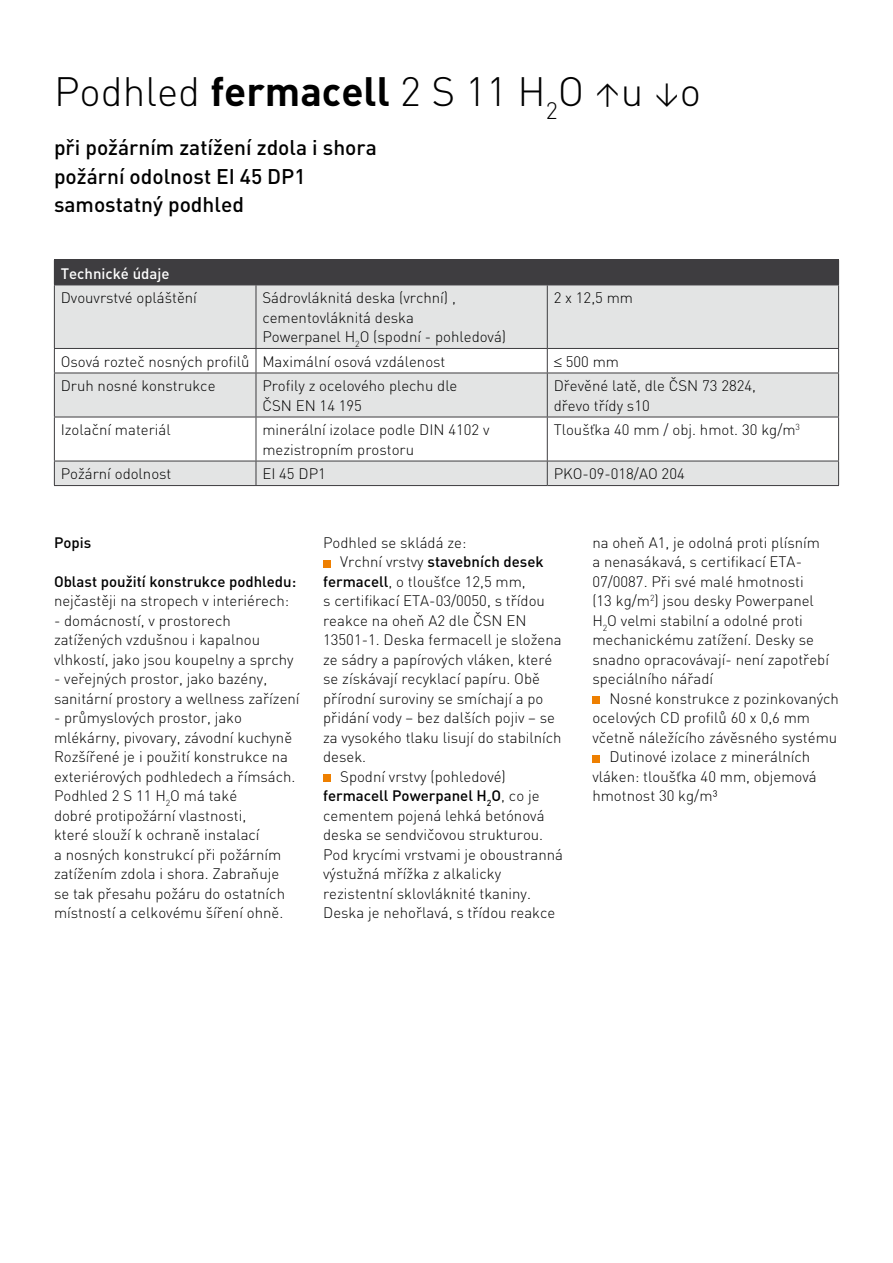
<style>
.page{position:relative;width:893px;height:1263px;background:#fff}
.page>*{position:absolute;margin:0;border:0;box-sizing:border-box;transform-origin:0 0}
.t1{font:700 40.5px "DINCE";color:#000}
.t2{font:500 21px/28.2px "DINCE";color:#000}
.t3{font:300 15px/19.5px "DIN Pro";color:#000}
.t4{font:300 15px/19.5px "DINCE";color:#000}
.t5{font:500 15px "DIN Pro";color:#000}
.t6{font:500 15px "DINCE";color:#fff}
.s1{font-weight:300}
.s2{font-family:"DIN Pro";font-weight:300}
.s3{font-family:"DIN Pro";font-weight:400;font-size:25.5px}
.s4{font-weight:500}
</style>
<div class="page">
<div style="left:54px;top:260px;width:785px;height:25px;background:#3e3d40"></div>
<svg style="left:55px;top:286px;width:783px;height:199px;fill:#e3e4e4"></svg>
<hr style="left:54px;top:259px;width:202px;height:1px;background:#3e3d40">
<hr style="left:256px;top:259px;width:291px;height:1px;background:#3e3d40">
<hr style="left:547px;top:259px;width:292px;height:1px;background:#3e3d40">
<hr style="left:54px;top:285px;width:202px;height:1px;background:#3e3d40">
<hr style="left:54px;top:285px;width:1px;height:63px;background:#3e3d40">
<hr style="left:256px;top:285px;width:291px;height:1px;background:#3e3d40">
<hr style="left:256px;top:285px;width:1px;height:63px;background:#3e3d40">
<hr style="left:547px;top:285px;width:292px;height:1px;background:#3e3d40">
<hr style="left:547px;top:285px;width:1px;height:63px;background:#3e3d40">
<hr style="left:838px;top:285px;width:1px;height:63px;background:#3e3d40">
<hr style="left:54px;top:348px;width:202px;height:1px;background:#3e3d40">
<svg style="left:54px;top:349px;width:1px;height:24px"></svg>
<hr style="left:256px;top:348px;width:291px;height:1px;background:#3e3d40">
<svg style="left:256px;top:349px;width:1px;height:24px"></svg>
<hr style="left:547px;top:348px;width:292px;height:1px;background:#3e3d40">
<svg style="left:547px;top:349px;width:1px;height:24px"></svg>
<svg style="left:838px;top:349px;width:1px;height:24px"></svg>
<hr style="left:54px;top:373px;width:202px;height:1px;background:#3e3d40">
<hr style="left:54px;top:373px;width:1px;height:44px;background:#3e3d40">
<hr style="left:256px;top:373px;width:291px;height:1px;background:#3e3d40">
<hr style="left:256px;top:373px;width:1px;height:44px;background:#3e3d40">
<hr style="left:547px;top:373px;width:292px;height:1px;background:#3e3d40">
<hr style="left:547px;top:373px;width:1px;height:44px;background:#3e3d40">
<hr style="left:838px;top:373px;width:1px;height:44px;background:#3e3d40">
<hr style="left:54px;top:417px;width:202px;height:1px;background:#3e3d40">
<hr style="left:54px;top:417px;width:1px;height:44px;background:#3e3d40">
<hr style="left:256px;top:417px;width:291px;height:1px;background:#3e3d40">
<hr style="left:256px;top:417px;width:1px;height:44px;background:#3e3d40">
<hr style="left:547px;top:417px;width:292px;height:1px;background:#3e3d40">
<hr style="left:547px;top:417px;width:1px;height:44px;background:#3e3d40">
<hr style="left:838px;top:417px;width:1px;height:44px;background:#3e3d40">
<hr style="left:54px;top:461px;width:202px;height:1px;background:#3e3d40">
<svg style="left:54px;top:461px;width:1px;height:24px"></svg>
<hr style="left:256px;top:461px;width:291px;height:1px;background:#3e3d40">
<svg style="left:256px;top:461px;width:1px;height:24px"></svg>
<hr style="left:547px;top:461px;width:292px;height:1px;background:#3e3d40">
<svg style="left:547px;top:461px;width:1px;height:24px"></svg>
<svg style="left:838px;top:461px;width:1px;height:24px"></svg>
<hr style="left:54px;top:485px;width:202px;height:1px;background:#3e3d40">
<hr style="left:256px;top:485px;width:291px;height:1px;background:#3e3d40">
<hr style="left:547px;top:485px;width:292px;height:1px;background:#3e3d40">
<div style="left:323px;top:560px;width:8px;height:7px;background:#ee7f00"></div>
<div style="left:323px;top:774px;width:8px;height:8px;background:#ee7f00"></div>
<div style="left:592px;top:696px;width:8px;height:8px;background:#ee7f00"></div>
<div style="left:592px;top:755px;width:8px;height:7px;background:#ee7f00"></div>
<h1 class="t1" style="left:54px;top:65px;width:649px"><span class="s1">Podhled</span> fermacell <span class="s2">2 S 11 H</span><sub>2</sub><span class="s2">O</span> <span class="s3">↑</span><span class="s2">u</span> <span class="s3">↓</span><span class="s2">o</span></h1>
<h2 class="t2" style="left:54px;top:133px;width:324px">při požárním zatížení zdola i shora požární odolnost EI 45 DP1 samostatný podhled</h2>
<p class="t6" style="left:61px;top:263px;width:110px">Technické údaje</p>
<p class="t4" style="left:61px;top:288px;width:138px">Dvouvrstvé opláštění</p>
<p class="t4" style="left:262px;top:288px;width:245px">Sádrovláknitá deska (vrchní) , cementovláknitá deska<br>Powerpanel H<sub>2</sub>O (spodní - pohledová)</p>
<p class="t4" style="left:554px;top:288px;width:81px">2 x 12,5 mm</p>
<p class="t4" style="left:61px;top:351px;width:386px">Osová rozteč nosných profilů Maximální osová vzdálenost</p>
<p class="t4" style="left:554px;top:351px;width:67px">≤ 500 mm</p>
<p class="t4" style="left:61px;top:376px;width:156px">Druh nosné konstrukce</p>
<p class="t4" style="left:262px;top:376px;width:197px">Profily z ocelového plechu dle<br>ČSN EN 14 195</p>
<p class="t4" style="left:554px;top:376px;width:204px">Dřevěné latě, dle ČSN 73 2824, dřevo třídy s10</p>
<p class="t4" style="left:61px;top:420px;width:111px">Izolační materiál</p>
<p class="t4" style="left:262px;top:420px;width:229px">minerální izolace podle DIN 4102 v mezistropním prostoru</p>
<p class="t4" style="left:554px;top:420px;width:248px">Tloušťka 40 mm / obj. hmot. 30 kg/m<sup>3</sup></p>
<p class="t4" style="left:61px;top:464px;width:112px">Požární odolnost</p>
<p class="t4" style="left:262px;top:464px;width:65px">EI 45 DP1</p>
<p class="t4" style="left:554px;top:464px;width:133px">PKO-09-018/AO 204</p>
<p class="t5" style="left:54px;top:532px;width:39px">Popis</p>
<p class="t5" style="left:54px;top:571px;width:244px">Oblast použití konstrukce podhledu:</p>
<p class="t3" style="left:54px;top:591px;width:237px">nejčastěji na stropech v interiérech:</p>
<p class="t3" style="left:54px;top:610px;width:241px">- domácností, v prostorech zatížených vzdušnou i kapalnou vlhkostí, jako jsou koupelny a sprchy</p>
<p class="t3" style="left:54px;top:669px;width:247px">- veřejných prostor, jako bazény, sanitární prostory a wellness zařízení</p>
<p class="t3" style="left:54px;top:708px;width:243px">- průmyslových prostor, jako mlékárny, pivovary, závodní kuchyně Rozšířené je i použití konstrukce na exteriérových podhledech a římsách.<br>Podhled 2 S 11 H<sub>2</sub>O má také<br>dobré protipožární vlastnosti,<br>které slouží k ochraně instalací<br>a nosných konstrukcí při požárním zatížením zdola i shora. Zabraňuje se tak přesahu požáru do ostatních místností a celkovému šíření ohně.</p>
<p class="t3" style="left:323px;top:532px;width:145px">Podhled se skládá ze:</p>
<p class="t5" style="left:340px;top:552px;width:205px"><span class="s1">Vrchní vrstvy</span> stavebních desek</p>
<p class="t3" style="left:323px;top:571px;width:204px"><span class="s4">fermacell</span>, o tloušťce 12,5 mm,</p>
<p class="t3" style="left:323px;top:591px;width:223px">s certifikací ETA-03/0050, s třídou</p>
<p class="t3" style="left:323px;top:610px;width:205px">reakce na oheň A2 dle ČSN EN</p>
<p class="t3" style="left:323px;top:630px;width:240px">13501-1. Deska fermacell je složena</p>
<p class="t3" style="left:323px;top:649px;width:231px">ze sádry a papírových vláken, které</p>
<p class="t3" style="left:323px;top:669px;width:218px">se získávají recyklací papíru. Obě</p>
<p class="t3" style="left:323px;top:688px;width:222px">přírodní suroviny se smíchají a po</p>
<p class="t3" style="left:323px;top:708px;width:233px">přidání vody – bez dalších pojiv – se</p>
<p class="t3" style="left:323px;top:727px;width:240px">za vysokého tlaku lisují do stabilních</p>
<p class="t3" style="left:323px;top:747px;width:45px">desek.</p>
<p class="t3" style="left:340px;top:766px;width:167px">Spodní vrstvy (pohledové)</p>
<p class="t5" style="left:323px;top:786px;width:218px">fermacell Powerpanel H<sub>2</sub>O<span class="s1">, co je</span></p>
<p class="t3" style="left:323px;top:805px;width:223px">cementem pojená lehká betónová</p>
<p class="t3" style="left:323px;top:825px;width:222px">deska se sendvičovou strukturou.</p>
<p class="t3" style="left:323px;top:844px;width:241px">Pod krycími vrstvami je oboustranná</p>
<p class="t3" style="left:323px;top:864px;width:180px">výstužná mřížka z alkalicky</p>
<p class="t3" style="left:323px;top:883px;width:209px">rezistentní sklovláknité tkaniny.</p>
<p class="t3" style="left:323px;top:903px;width:234px">Deska je nehořlavá, s třídou reakce</p>
<p class="t3" style="left:592px;top:532px;width:238px">na oheň A1, je odolná proti plísním a nenasákavá, s certifikací ETA-<br>07/0087. Při své malé hmotnosti<br>(13 kg/m<sup>2</sup>) jsou desky Powerpanel<br>H<sub>2</sub>O velmi stabilní a odolné proti mechanickému zatížení. Desky se snadno opracovávají- není zapotřebí speciálního nářadí</p>
<p class="t3" style="left:609px;top:688px;width:231px">Nosné konstrukce z pozinkovaných</p>
<p class="t3" style="left:592px;top:708px;width:219px">ocelových CD profilů 60 x 0,6 mm</p>
<p class="t3" style="left:592px;top:727px;width:246px">včetně náležícího závěsného systému</p>
<p class="t3" style="left:609px;top:747px;width:202px">Dutinové izolace z minerálních</p>
<p class="t3" style="left:592px;top:766px;width:226px">vláken: tloušťka 40 mm, objemová</p>
<p class="t3" style="left:592px;top:786px;width:127px">hmotnost 30 kg/m³</p>
</div>
